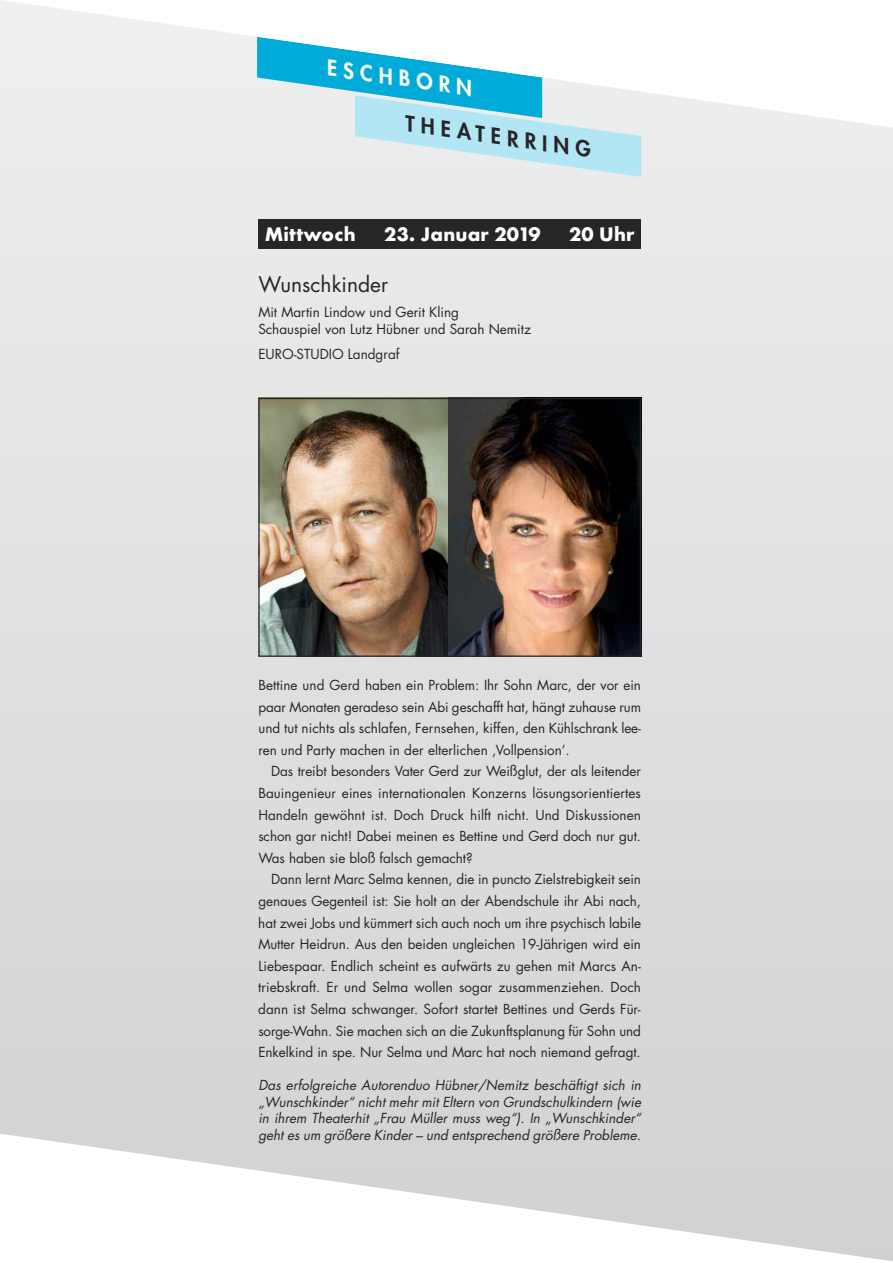
<style>
.page{position:relative;width:893px;height:1263px;background:#dedfe0}
.page>*{position:absolute;margin:0;border:0;box-sizing:border-box;transform-origin:0 0}
.t1{font:21px "Futura";color:#272526}
.t2{font:800 21px "Futura";color:#272526}
.t3{font:800 21px "Futura";color:#fff}
.t4{font:700 18px "Futura";letter-spacing:.01em;color:#fff}
.t5{font:13.5px/21.6px "Futura";letter-spacing:-.005em;color:#272526;text-align:justify}
.t6{font:italic 13.5px/16.5px "Futura";color:#272526;text-align:justify}
</style>
<div class="page">
<svg style="left:257px;top:129px;width:384px;height:48px"></svg>
<svg style="left:0;top:0;width:893px;height:129px"></svg>
<svg style="left:0;top:1132px;width:893px;height:131px"></svg>
<div style="left:258px;top:219px;width:383px;height:30px;background:#272526"></div>
<img style="left:260px;top:400px;width:379px;height:255px">
<div style="left:258px;top:398px;width:383px;height:259px;border:1px solid #272526"></div>
<h1 class="t3" style="left:330px;top:58px;width:148px;rotate:8deg">ESCHBORN</h1>
<h1 class="t2" style="left:408px;top:114px;width:189px;rotate:8deg">THEATERRING</h1>
<h2 class="t4" style="left:265px;top:221px;width:93px">Mittwoch</h2>
<h2 class="t4" style="left:384px;top:221px;width:158px">23. Januar 2019</h2>
<h2 class="t4" style="left:569px;top:221px;width:67px">20 Uhr</h2>
<h1 class="t1" style="left:258px;top:275px;width:131px">Wunschkinder</h1>
<p class="t5" style="left:258px;top:305px;width:274px;line-height:16.5px">Mit Martin Lindow und Gerit Kling<br>Schauspiel von Lutz Hübner und Sarah Nemitz</p>
<p class="t5" style="left:258px;top:345px;width:143px">EURO-STUDIO Landgraf</p>
<p class="t5" style="left:258px;top:675px;width:384px">Bettine und Gerd haben ein Problem: Ihr Sohn Marc, der vor ein paar Monaten geradeso sein Abi geschafft hat, hängt zuhause rum und tut nichts als schlafen, Fernsehen, kiffen, den Kühlschrank lee&shy;ren und Party machen in der elterlichen ‚Vollpension’.</p>
<p class="t5" style="left:258px;top:762px;width:384px;text-indent:13px">Das treibt besonders Vater Gerd zur Weißglut, der als leitender Bauingenieur eines internationalen Konzerns lösungsorientiertes Handeln gewöhnt ist. Doch Druck hilft nicht. Und Diskussionen schon gar nicht! Dabei meinen es Bettine und Gerd doch nur gut.<br>Was haben sie bloß falsch gemacht?</p>
<p class="t5" style="left:258px;top:870px;width:384px;text-indent:13px">Dann lernt Marc Selma kennen, die in puncto Zielstrebigkeit sein genaues Gegenteil ist: Sie holt an der Abendschule ihr Abi nach, hat zwei Jobs und kümmert sich auch noch um ihre psychisch labile Mutter Heidrun. Aus den beiden ungleichen 19-Jährigen wird ein Liebespaar. Endlich scheint es aufwärts zu gehen mit Marcs An&shy;triebskraft. Er und Selma wollen sogar zusammenziehen. Doch dann ist Selma schwanger. Sofort startet Bettines und Gerds Für&shy;sorge-Wahn. Sie machen sich an die Zukunftsplanung für Sohn und Enkelkind in spe. Nur Selma und Marc hat noch niemand gefragt.</p>
<p class="t6" style="left:258px;top:1078px;width:384px">Das erfolgreiche Autorenduo Hübner/Nemitz beschäftigt sich in „Wunschkinder“ nicht mehr mit Eltern von Grundschulkindern (wie in ihrem Theaterhit „Frau Müller muss weg“). In „Wunschkinder“ geht es um größere Kinder – und entsprechend größere Probleme.</p>
</div>
